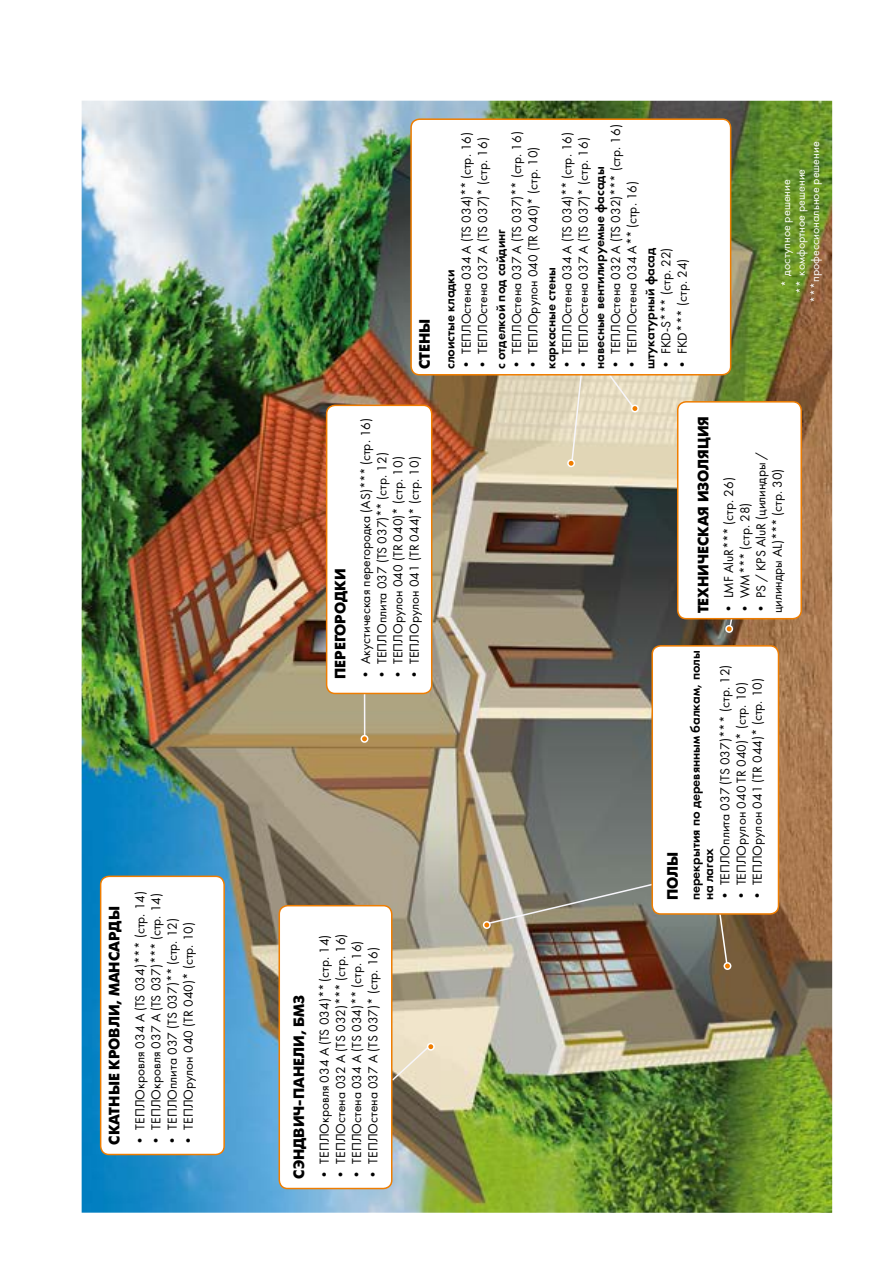
<style>
.page{position:relative;width:893px;height:1263px;background:#fff}
.page>*{position:absolute;margin:0;border:0;box-sizing:border-box;transform-origin:0 0}
.t1{font:700 15px "Futura Futuris C";color:#000}
.t2{font:13.5px/16.2px "Futura Book C";color:#000}
.t3{font:13.5px/13.5px "Futura Demi C";color:#000}
.t4{font:12px "Futura Book C";color:#fff}
</style>
<div class="page">
<img style="left:82px;top:101px;width:750px;height:1112px">
<div style="left:723px;top:962px;width:8px;height:8px;border:2px solid #fff;border-radius:50%"></div>
<div style="left:678px;top:402px;width:123px;height:217px;background:#fff;border-radius:9px"></div>
<div style="left:677px;top:401px;width:125px;height:218px;border:2px solid #ef7d00;border-radius:9px"></div>
<svg style="left:726px;top:616px;width:15px;height:16px"></svg>
<div style="left:725px;top:625px;width:8px;height:8px;border:2px solid #fff;border-radius:50%"></div>
<div style="left:567px;top:459px;width:8px;height:8px;border:2px solid #fff;border-radius:50%"></div>
<svg style="left:568px;top:375px;width:68px;height:91px;background:#e5dabe"></svg>
<div style="left:632px;top:405px;width:6px;height:7px;background:#ef7d00;border-radius:50%"></div>
<div style="left:631px;top:405px;width:8px;height:7px;border:2px solid #fff;border-radius:50%"></div>
<hr style="left:364px;top:668px;width:1px;height:71px;background:#f7f6fb">
<div style="left:327px;top:405px;width:105px;height:288px;background:#fff;border-radius:9px"></div>
<div style="left:326px;top:405px;width:106px;height:289px;border:2px solid #ef7d00;border-radius:9px"></div>
<div style="left:361px;top:736px;width:7px;height:6px;background:#ef7d00;border-radius:50%"></div>
<div style="left:361px;top:735px;width:7px;height:8px;border:2px solid #fff;border-radius:50%"></div>
<svg style="left:392px;top:1044px;width:39px;height:38px"></svg>
<div style="left:279px;top:906px;width:113px;height:282px;background:#fff;border-radius:9px"></div>
<div style="left:279px;top:905px;width:113px;height:284px;border:2px solid #ef7d00;border-radius:9px"></div>
<div style="left:428px;top:1043px;width:6px;height:7px;background:#ef7d00;border-radius:50%"></div>
<div style="left:427px;top:1043px;width:8px;height:8px;border:2px solid #fff;border-radius:50%"></div>
<img style="left:484px;top:868px;width:245px;height:99px">
<div style="left:483px;top:921px;width:8px;height:8px;border:2px solid #fff;border-radius:50%"></div>
<div style="left:101px;top:876px;width:123px;height:278px;background:#fff;border-radius:9px"></div>
<div style="left:100px;top:875px;width:125px;height:280px;border:2px solid #ef7d00;border-radius:9px"></div>
<div style="left:411px;top:119px;width:320px;height:256px;background:#fff;border-radius:9px"></div>
<div style="left:410px;top:118px;width:321px;height:257px;border:2px solid #ef7d00;border-radius:9px"></div>
<div style="left:652px;top:646px;width:126px;height:268px;background:#fff;border-radius:9px"></div>
<div style="left:651px;top:645px;width:128px;height:270px;border:2px solid #ef7d00;border-radius:9px"></div>
<p class="t1" style="left:106px;top:1144px;width:240px;rotate:-90deg">СКАТНЫЕ КРОВЛИ, МАНСАРДЫ</p>
<p class="t2" style="left:132px;top:1144px;width:255px;rotate:-90deg">• ТЕПЛОкровля 034 А (TS 034)*** (стр. 14)</p>
<p class="t2" style="left:148px;top:1144px;width:253px;rotate:-90deg">• ТЕПЛОкровля 037 А (TS 037)*** (стр. 14)</p>
<p class="t2" style="left:164px;top:1144px;width:228px;rotate:-90deg">• ТЕПЛОплита 037 (TS 037)** (стр. 12)</p>
<p class="t2" style="left:181px;top:1144px;width:224px;rotate:-90deg">• ТЕПЛОрулон 040 (TR 040)* (стр. 10)</p>
<p class="t1" style="left:416px;top:369px;width:52px;rotate:-90deg">СТЕНЫ</p>
<p class="t2" style="left:509px;top:369px;width:239px;rotate:-90deg">• ТЕПЛОстена 037 А (TS 037)** (стр. 16)</p>
<p class="t2" style="left:458px;top:369px;width:239px;rotate:-90deg">• ТЕПЛОстена 034 А (TS 034)** (стр. 16)</p>
<p class="t2" style="left:475px;top:369px;width:233px;rotate:-90deg">• ТЕПЛОстена 037 А (TS 037)* (стр. 16)</p>
<p class="t2" style="left:525px;top:369px;width:224px;rotate:-90deg">• ТЕПЛОрулон 040 (TR 040)* (стр. 10)</p>
<p class="t3" style="left:494px;top:369px;width:142px;rotate:-90deg">с отделкой под сайдинг</p>
<p class="t3" style="left:443px;top:369px;width:101px;rotate:-90deg">слоистые кладки</p>
<p class="t2" style="left:608px;top:369px;width:246px;rotate:-90deg">• ТЕПЛОстена 032 А (TS 032)*** (стр. 16)</p>
<p class="t2" style="left:559px;top:369px;width:239px;rotate:-90deg">• ТЕПЛОстена 034 А (TS 034)** (стр. 16)</p>
<p class="t2" style="left:575px;top:369px;width:233px;rotate:-90deg">• ТЕПЛОстена 037 А (TS 037)* (стр. 16)</p>
<p class="t3" style="left:593px;top:369px;width:204px;rotate:-90deg">навесные вентилируемые фасады</p>
<p class="t2" style="left:624px;top:369px;width:190px;rotate:-90deg">• ТЕПЛОстена 034 А** (стр. 16)</p>
<p class="t3" style="left:643px;top:369px;width:123px;rotate:-90deg">штукатурный фасад</p>
<p class="t2" style="left:658px;top:369px;width:123px;rotate:-90deg">• FKD-S*** (стр. 22)</p>
<p class="t2" style="left:674px;top:369px;width:112px;rotate:-90deg">• FKD*** (стр. 24)</p>
<p class="t3" style="left:544px;top:369px;width:104px;rotate:-90deg">каркасные стены</p>
<p class="t4" style="left:808px;top:302px;width:163px;rotate:-90deg">***профессиональное решение</p>
<p class="t4" style="left:780px;top:287px;width:109px;rotate:-90deg">* доступное решение</p>
<p class="t4" style="left:794px;top:294px;width:126px;rotate:-90deg">** комфортное решение</p>
<p class="t1" style="left:332px;top:679px;width:112px;rotate:-90deg">ПЕРЕГОРОДКИ</p>
<p class="t2" style="left:358px;top:679px;width:263px;rotate:-90deg">• Акустическая перегородка (АS)*** (стр. 16)</p>
<p class="t2" style="left:374px;top:679px;width:228px;rotate:-90deg">• ТЕПЛОплита 037 (TS 037)** (стр. 12)</p>
<p class="t2" style="left:390px;top:679px;width:224px;rotate:-90deg">• ТЕПЛОрулон 040 (TR 040)* (стр. 10)</p>
<p class="t2" style="left:406px;top:679px;width:224px;rotate:-90deg">• ТЕПЛОрулон 041 (TR 044)* (стр. 10)</p>
<p class="t1" style="left:291px;top:1179px;width:185px;rotate:-90deg">СЭНДВИЧ-ПАНЕЛИ, БМЗ</p>
<p class="t2" style="left:316px;top:1179px;width:245px;rotate:-90deg">• ТЕПЛОкровля 034 А (TS 034)** (стр. 14)</p>
<p class="t2" style="left:333px;top:1179px;width:246px;rotate:-90deg">• ТЕПЛОстена 032 А (TS 032)*** (стр. 16)</p>
<p class="t2" style="left:349px;top:1179px;width:239px;rotate:-90deg">• ТЕПЛОстена 034 А (TS 034)** (стр. 16)</p>
<p class="t2" style="left:365px;top:1179px;width:233px;rotate:-90deg">• ТЕПЛОстена 037 А (TS 037)* (стр. 16)</p>
<p class="t1" style="left:695px;top:613px;width:199px;rotate:-90deg">ТЕХНИЧЕСКАЯ ИЗОЛЯЦИЯ</p>
<p class="t2" style="left:753px;top:613px;width:163px;rotate:-90deg">• PS / KPS AluR (цилиндры / цилиндры AL)*** (стр. 30)</p>
<p class="t2" style="left:721px;top:613px;width:138px;rotate:-90deg">• LMF AluR*** (стр. 26)</p>
<p class="t2" style="left:737px;top:613px;width:112px;rotate:-90deg">• WM*** (стр. 28)</p>
<p class="t1" style="left:664px;top:900px;width:50px;rotate:-90deg">ПОЛЫ</p>
<p class="t3" style="left:688px;top:900px;width:252px;rotate:-90deg">перекрытия по деревянным балкам, полы на лагах</p>
<p class="t2" style="left:717px;top:900px;width:237px;rotate:-90deg">• ТЕПЛОплита 037 (TS 037)*** (стр. 12)</p>
<p class="t2" style="left:733px;top:900px;width:220px;rotate:-90deg">• ТЕПЛОрулон 040 TR 040)* (стр. 10)</p>
<p class="t2" style="left:749px;top:900px;width:224px;rotate:-90deg">• ТЕПЛОрулон 041 (TR 044)* (стр. 10)</p>
</div>
